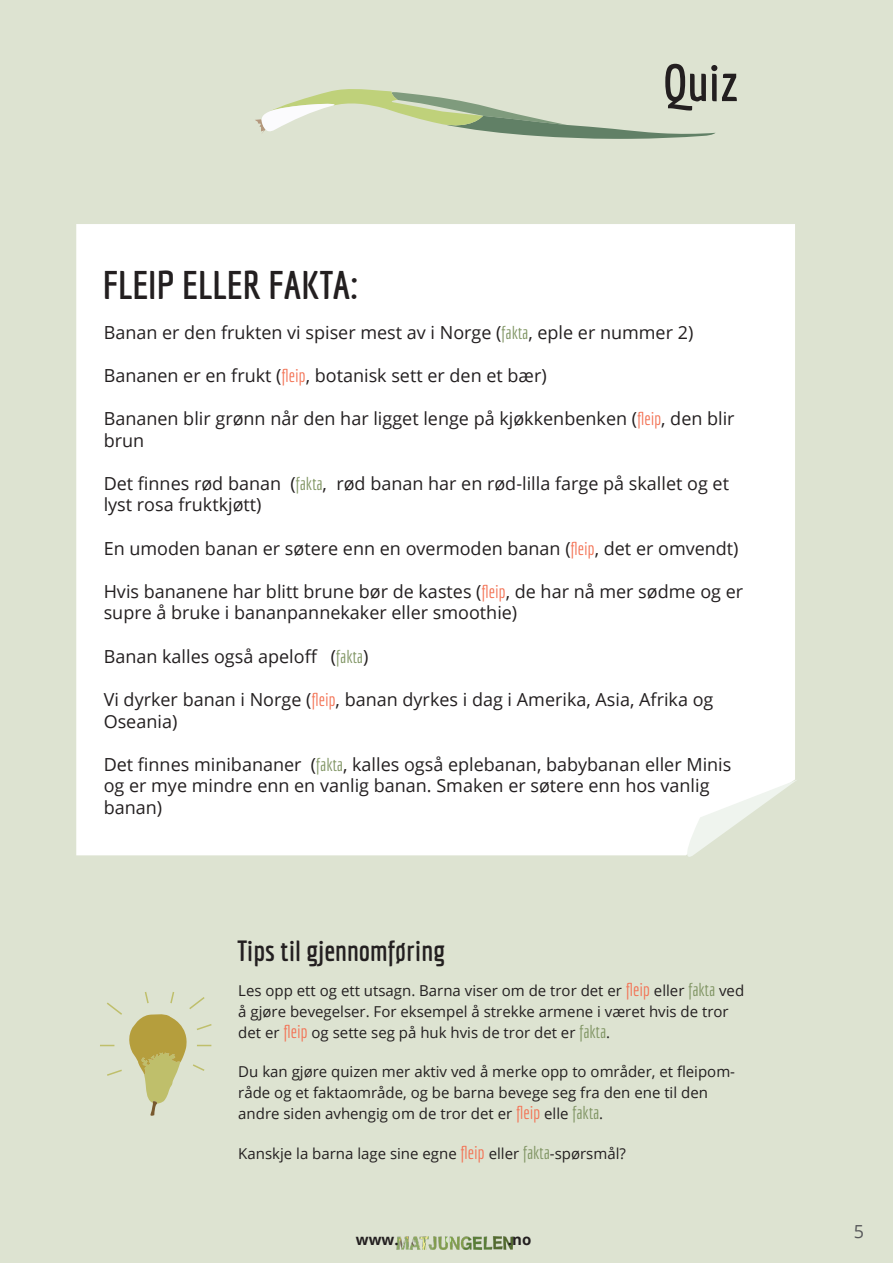
<style>
.page{position:relative;width:893px;height:1263px;background:#dde3d1}
.page>*{position:absolute;margin:0;border:0;box-sizing:border-box;transform-origin:0 0}
.t1{font:700 51px "Economica";color:#231f20}
.t2{font:700 39px "Economica";color:#231f20}
.t3{font:700 28.5px "Economica";color:#231f20}
.t4{font:18px/21.6px "Open Sans";color:#231f20}
.t5{font:18px "Open Sans";color:#57585a}
.t6{font:15px/21px "Open Sans";color:#231f20}
.t7{font:700 15px "Open Sans";color:#231f20}
.s1{font-family:"Economica";color:#7e9361}
.s2{font-family:"Economica";color:#f37153}
.s3{font-family:"Economica";font-size:18px;color:#f37153}
.s4{font-family:"Economica";font-size:18px;color:#7e9361}
</style>
<div class="page">
<svg style="left:76px;top:224px;width:719px;height:631px"></svg>
<svg style="left:676px;top:779px;width:122px;height:89px"></svg>
<svg style="left:255px;top:89px;width:461px;height:50px;background:#c9d3ba"></svg>
<svg style="left:100px;top:990px;width:113px;height:126px;background:#d3d4af"></svg>
<p class="t2" style="left:103px;top:262px;width:257px">FLEIP ELLER FAKTA:</p>
<p class="t1" style="left:663px;top:53px;width:77px">Quiz</p>
<p class="t4" style="left:104px;top:321px;width:591px">Banan er den frukten vi spiser mest av i Norge (<span class="s1">fakta</span>, eple er nummer 2)</p>
<p class="t4" style="left:104px;top:364px;width:445px">Bananen er en frukt (<span class="s2">fleip</span>, botanisk sett er den et bær)</p>
<p class="t4" style="left:104px;top:407px;width:632px">Bananen blir grønn når den har ligget lenge på kjøkkenbenken (<span class="s2">fleip</span>, den blir brun</p>
<p class="t4" style="left:104px;top:472px;width:627px">Det finnes rød banan (<span class="s1">fakta</span>, rød banan har en rød-lilla farge på skallet og et lyst rosa fruktkjøtt)</p>
<p class="t4" style="left:104px;top:537px;width:636px">En umoden banan er søtere enn en overmoden banan (<span class="s2">fleip</span>, det er omvendt)</p>
<p class="t4" style="left:104px;top:580px;width:641px">Hvis bananene har blitt brune bør de kastes (<span class="s2">fleip</span>, de har nå mer sødme og er supre å bruke i bananpannekaker eller smoothie)</p>
<p class="t4" style="left:104px;top:645px;width:266px">Banan kalles også apeloff (<span class="s1">fakta</span>)</p>
<p class="t4" style="left:104px;top:688px;width:611px">Vi dyrker banan i Norge (<span class="s2">fleip</span>, banan dyrkes i dag i Amerika, Asia, Afrika og<br>Oseania)</p>
<p class="t4" style="left:104px;top:753px;width:629px">Det finnes minibananer (<span class="s1">fakta</span>, kalles også eplebanan, babybanan eller Minis og er mye mindre enn en vanlig banan. Smaken er søtere enn hos vanlig banan)</p>
<p class="t3" style="left:237px;top:935px;width:210px">Tips til gjennomføring</p>
<p class="t6" style="left:238px;top:980px;width:507px">Les opp ett og ett utsagn. Barna viser om de tror det er <span class="s3">fleip</span> eller <span class="s4">fakta</span> ved å gjøre bevegelser. For eksempel å strekke armene i været hvis de tror det er <span class="s3">fleip</span> og sette seg på huk hvis de tror det er <span class="s4">fakta</span>.</p>
<p class="t6" style="left:238px;top:1061px;width:498px">Du kan gjøre quizen mer aktiv ved å merke opp to områder, et fleipom&shy;råde og et faktaområde, og be barna bevege seg fra den ene til den andre siden avhengig om de tror det er <span class="s3">fleip</span> elle <span class="s4">fakta</span>.</p>
<p class="t6" style="left:238px;top:1142px;width:389px">Kanskje la barna lage sine egne <span class="s3">fleip</span> eller <span class="s4">fakta</span>-spørsmål?</p>
<p class="t7" style="left:356px;top:1229px;width:44px">www.</p>
<p class="t7" style="left:508px;top:1229px;width:25px">.no</p>
<p class="t5" style="left:854px;top:1219px;width:12px">5</p>
</div>
